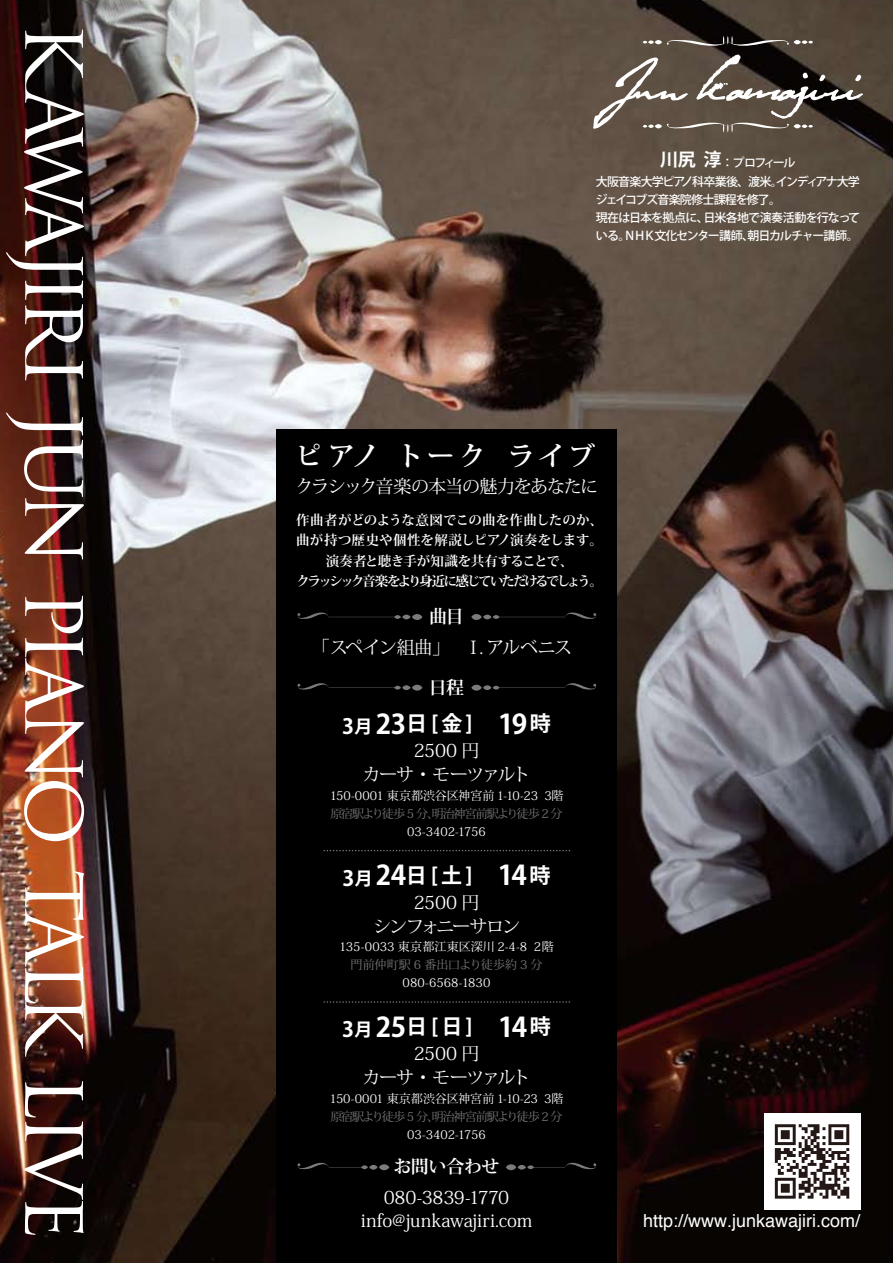
<style>
.page{position:relative;width:893px;height:1263px;background:#fff}
.page>*{position:absolute;margin:0;border:0;box-sizing:border-box;transform-origin:0 0}
.t1{font:76.5px "Trajan Pro";letter-spacing:-.1em;color:#fff}
.t2{font:700 27px "Koz Min Pr 6 N";letter-spacing:.14em;color:#fff}
.t3{font:700 21px "Koz Go Pr 6 N";color:#fff}
.t4{font:18px/22.5px "Koz Min Pr 6 N";letter-spacing:-.015em;color:#fff;text-align:center}
.t5{font:18px/24px "Koz Min Pr 6 N";letter-spacing:-.065em;color:#fff;text-align:center}
.t6{font:18px "Helvetica";color:#fff}
.t7{font:18px "Koz Min Pr 6 N";letter-spacing:-.07em;color:#fff}
.t8{font:18px "Koz Min Pr 6 N";letter-spacing:-.035em;color:#fff}
.t9{font:18px/24px "Koz Min Pr 6 N";letter-spacing:-.075em;color:#fff;text-align:center}
.t10{font:700 18px "Koz Min Pr 6 N";letter-spacing:-.03em;color:#fff}
.t11{font:700 13.5px/20.2px "Koz Min Pro";letter-spacing:-.055em;color:#fff;text-align:center}
.t12{font:12px "Koz Min Pr 6 N";letter-spacing:-.005em;color:#fff}
.t13{font:500 12px/18px "Koz Go Pro";letter-spacing:-.08em;color:#fff;text-align:center}
.t14{font:12px "Koz Min Pr 6 N";letter-spacing:-.085em;color:#7b7b7b}
.t15{font:12px "Koz Min Pr 6 N";letter-spacing:-.005em;color:#7b7b7b}
.s1{font-weight:700;font-size:18px}
.s2{font-size:27px}
</style>
<div class="page">
<img style="left:0;top:0;width:893px;height:1263px">
<div style="left:276px;top:429px;width:341px;height:834px;background:#000"></div>
<svg style="left:593px;top:36px;width:270px;height:97px;background:#5e544b"></svg>
<div style="left:764px;top:1113px;width:96px;height:96px;background:#fff"></div>
<svg style="left:775px;top:1124px;width:74px;height:75px"></svg>
<div style="left:412px;top:614px;width:10px;height:6px;background:#7b7b7b;border-radius:50%"></div>
<svg style="left:394px;top:615px;width:17px;height:4px"></svg>
<svg style="left:298px;top:612px;width:31px;height:7px"></svg>
<hr style="left:329px;top:617px;width:66px;height:1px;background:#7b7b7b">
<div style="left:471px;top:614px;width:11px;height:6px;background:#7b7b7b;border-radius:50%"></div>
<svg style="left:483px;top:615px;width:16px;height:4px"></svg>
<svg style="left:564px;top:612px;width:32px;height:7px"></svg>
<hr style="left:499px;top:617px;width:66px;height:1px;background:#7b7b7b">
<div style="left:379px;top:1164px;width:10px;height:6px;background:#7b7b7b;border-radius:50%"></div>
<svg style="left:361px;top:1165px;width:17px;height:4px"></svg>
<svg style="left:298px;top:1162px;width:31px;height:8px"></svg>
<hr style="left:329px;top:1167px;width:33px;height:1px;background:#7b7b7b">
<div style="left:506px;top:1164px;width:10px;height:6px;background:#7b7b7b;border-radius:50%"></div>
<svg style="left:518px;top:1165px;width:16px;height:4px"></svg>
<svg style="left:565px;top:1162px;width:31px;height:8px"></svg>
<hr style="left:533px;top:1167px;width:32px;height:1px;background:#7b7b7b">
<div style="left:412px;top:685px;width:10px;height:6px;background:#7b7b7b;border-radius:50%"></div>
<div style="left:402px;top:685px;width:9px;height:5px;background:#7b7b7b;border-radius:50%"></div>
<svg style="left:394px;top:686px;width:7px;height:3px"></svg>
<svg style="left:298px;top:683px;width:31px;height:7px"></svg>
<hr style="left:329px;top:687px;width:66px;height:1px;background:#7b7b7b">
<svg style="left:471px;top:685px;width:11px;height:6px"></svg>
<div style="left:483px;top:685px;width:8px;height:5px;background:#7b7b7b;border-radius:50%"></div>
<svg style="left:493px;top:686px;width:6px;height:3px"></svg>
<svg style="left:565px;top:683px;width:31px;height:7px"></svg>
<hr style="left:499px;top:687px;width:66px;height:1px;background:#7b7b7b">
<svg style="left:323px;top:850px;width:246px;height:1px"></svg>
<svg style="left:323px;top:1001px;width:246px;height:2px"></svg>
<h1 class="t1" style="left:102px;top:23px;width:1219px;rotate:90deg">KAWAJIRI JUN PIANO TALK LIVE</h1>
<p class="t13" style="left:596px;top:153px;width:265px;line-height:19.5px"><span class="s1">川尻 淳</span>：プロフィール<br>大阪音楽大学ピアノ科卒業後、渡米。インディアナ大学</p>
<p class="t13" style="left:596px;top:191px;width:266px;text-align:left">ジェイコブズ音楽院修士課程を修了。<br>現在は日本を拠点に、日米各地で演奏活動を行なっている。ＮＨＫ文化センター講師、朝日カルチャー講師。</p>
<h2 class="t2" style="left:295px;top:441px;width:302px">ピアノ トーク ライブ</h2>
<h3 class="t7" style="left:295px;top:476px;width:305px">クラシック音楽の本当の魅力をあなたに</h3>
<p class="t11" style="left:296px;top:509px;width:308px">作曲者がどのような意図でこの曲を作曲したのか、曲が持つ歴史や個性を解説しピアノ演奏をします。演奏者と聴き手が知識を共有することで、<br>クラッシック音楽をより身近に感じていただけるでしょう。</p>
<h3 class="t10" style="left:429px;top:606px;width:36px">曲目</h3>
<h3 class="t8" style="left:312px;top:637px;width:262px">「スペイン組曲」　Ｉ. アルベニス</h3>
<h3 class="t10" style="left:429px;top:677px;width:37px">日程</h3>
<h3 class="t3" style="left:342px;top:712px;width:210px">3<sub>月</sub><span class="s2">23</span>日 [金] 　<span class="s2">19</span>時</h3>
<h3 class="t5" style="left:362px;top:739px;width:170px">2500 円<br>カーサ・モーツァルト</h3>
<p class="t12" style="left:330px;top:789px;width:235px">150-0001 東京都渋谷区神宮前 1-10-23 3階</p>
<p class="t14" style="left:330px;top:807px;width:234px">原宿駅より徒歩 5 分、明治神宮前駅より徒歩 2 分</p>
<p class="t12" style="left:407px;top:825px;width:80px">03-3402-1756</p>
<h3 class="t3" style="left:342px;top:863px;width:210px">3<sub>月</sub><span class="s2">24</span>日[土] 　<span class="s2">14</span>時</h3>
<h3 class="t9" style="left:373px;top:890px;width:148px">2500 円<br>シンフォニーサロン</h3>
<p class="t12" style="left:339px;top:940px;width:216px">135-0033 東京都江東区深川 2-4-8 2階</p>
<p class="t15" style="left:351px;top:958px;width:193px">門前仲町駅 6 番出口より徒歩約 3 分</p>
<p class="t12" style="left:403px;top:976px;width:89px">080-6568-1830</p>
<h3 class="t3" style="left:342px;top:1015px;width:210px">3<sub>月</sub><span class="s2">25</span>日[日] 　<span class="s2">14</span>時</h3>
<h3 class="t5" style="left:362px;top:1042px;width:170px">2500 円<br>カーサ・モーツァルト</h3>
<p class="t12" style="left:330px;top:1092px;width:235px">150-0001 東京都渋谷区神宮前 1-10-23 3階</p>
<p class="t14" style="left:330px;top:1110px;width:234px">原宿駅より徒歩 5 分、明治神宮前駅より徒歩 2 分</p>
<p class="t12" style="left:407px;top:1128px;width:80px">03-3402-1756</p>
<h3 class="t10" style="left:393px;top:1156px;width:108px">お問い合わせ</h3>
<h3 class="t4" style="left:361px;top:1187px;width:173px">080-3839-1770 info@junkawajiri.com</h3>
<h3 class="t6" style="left:643px;top:1206px;width:219px">http://www.junkawajiri.com/</h3>
</div>
